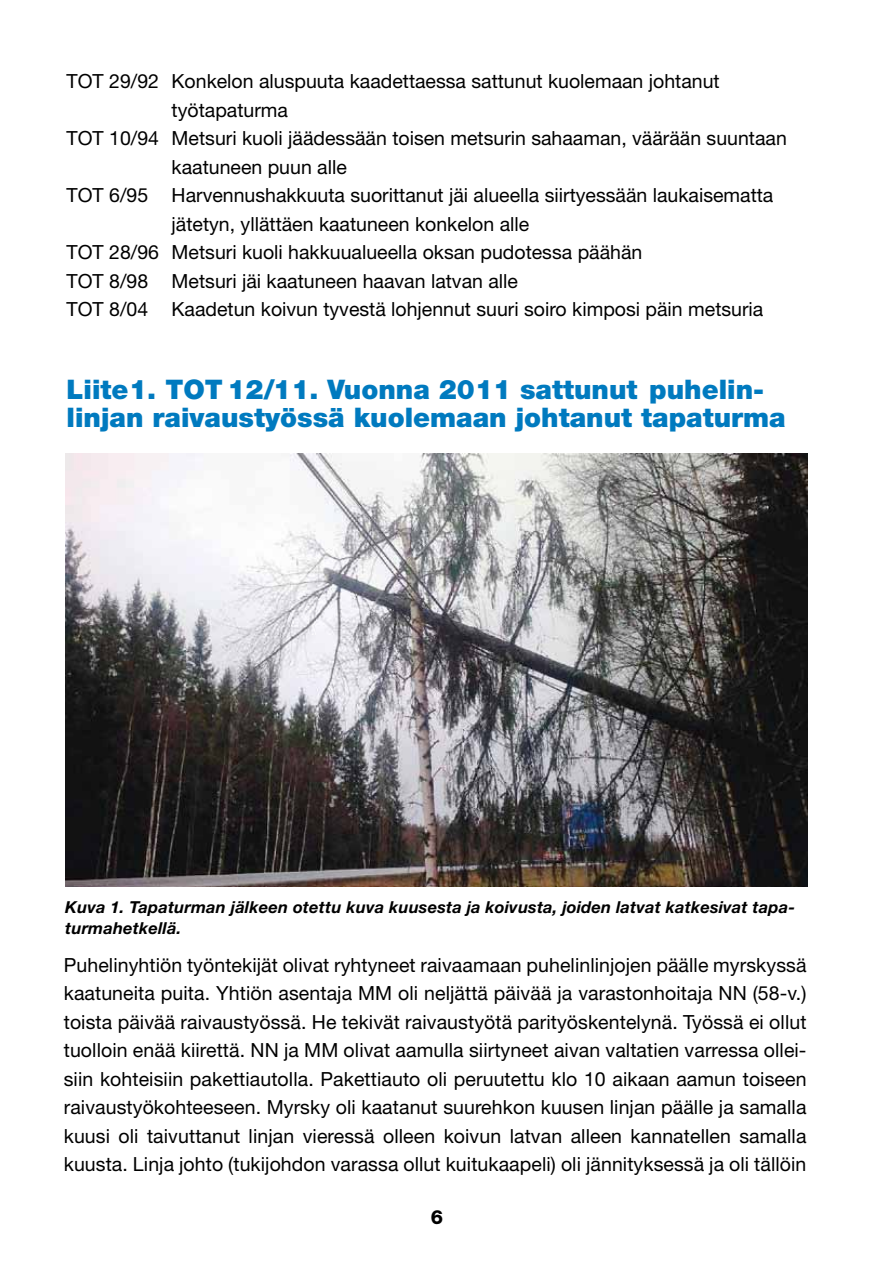
<style>
.page{position:relative;width:893px;height:1263px;background:#fff}
.page>*{position:absolute;margin:0;border:0;box-sizing:border-box;transform-origin:0 0}
.t1{font:900 27px/28.5px "Helvetica Neue";color:#007abf}
.t2{font:19.5px/28.5px "Helvetica Neue";color:#000;text-align:justify}
.t3{font:800 19.5px "Helvetica Neue";color:#000}
.t4{font:italic 700 16.5px/21px "Helvetica Neue";letter-spacing:.01em;color:#000}
</style>
<div class="page">
<img style="left:65px;top:454px;width:743px;height:432px">
<p class="t2" style="left:67px;top:67px;width:655px">TOT 29/92 Konkelon aluspuuta kaadettaessa sattunut kuolemaan johtanut</p>
<p class="t2" style="left:172px;top:95px;width:118px">työtapaturma</p>
<p class="t2" style="left:67px;top:124px;width:722px">TOT 10/94 Metsuri kuoli jäädessään toisen metsurin sahaaman, väärään suuntaan</p>
<p class="t2" style="left:172px;top:152px;width:177px">kaatuneen puun alle</p>
<p class="t2" style="left:67px;top:181px;width:708px">TOT 6/95 Harvennushakkuuta suorittanut jäi alueella siirtyessään laukaisematta</p>
<p class="t2" style="left:172px;top:209px;width:359px">jätetyn, yllättäen kaatuneen konkelon alle</p>
<p class="t2" style="left:67px;top:238px;width:577px">TOT 28/96 Metsuri kuoli hakkuualueella oksan pudotessa päähän</p>
<p class="t2" style="left:67px;top:266px;width:453px">TOT 8/98 Metsuri jäi kaatuneen haavan latvan alle</p>
<p class="t2" style="left:67px;top:295px;width:698px">TOT 8/04 Kaadetun koivun tyvestä lohjennut suuri soiro kimposi päin metsuria</p>
<h1 class="t1" style="left:67px;top:375px;width:721px">Liite 1. TOT 12/11. Vuonna 2011 sattunut puhelin&shy;linjan raivaustyössä kuolemaan johtanut tapaturma</h1>
<p class="t4" style="left:65px;top:896px;width:731px">Kuva 1. Tapaturman jälkeen otettu kuva kuusesta ja koivusta, joiden latvat katkesivat tapa&shy;turmahetkellä.</p>
<p class="t2" style="left:64px;top:950px;width:744px">Puhelinyhtiön työntekijät olivat ryhtyneet raivaamaan puhelinlinjojen päälle myrskyssä kaatuneita puita. Yhtiön asentaja MM oli neljättä päivää ja varastonhoitaja NN (58-v.) toista päivää raivaustyössä. He tekivät raivaustyötä parityöskentelynä. Työssä ei ollut tuolloin enää kiirettä. NN ja MM olivat aamulla siirtyneet aivan valtatien varressa ollei&shy;siin kohteisiin pakettiautolla. Pakettiauto oli peruutettu klo 10 aikaan aamun toiseen raivaustyökohteeseen. Myrsky oli kaatanut suurehkon kuusen linjan päälle ja samalla kuusi oli taivuttanut linjan vieressä olleen koivun latvan alleen kannatellen samalla kuusta. Linja johto (tukijohdon varassa ollut kuitukaapeli) oli jännityksessä ja oli tällöin</p>
<p class="t3" style="left:431px;top:1206px;width:14px">6</p>
</div>
